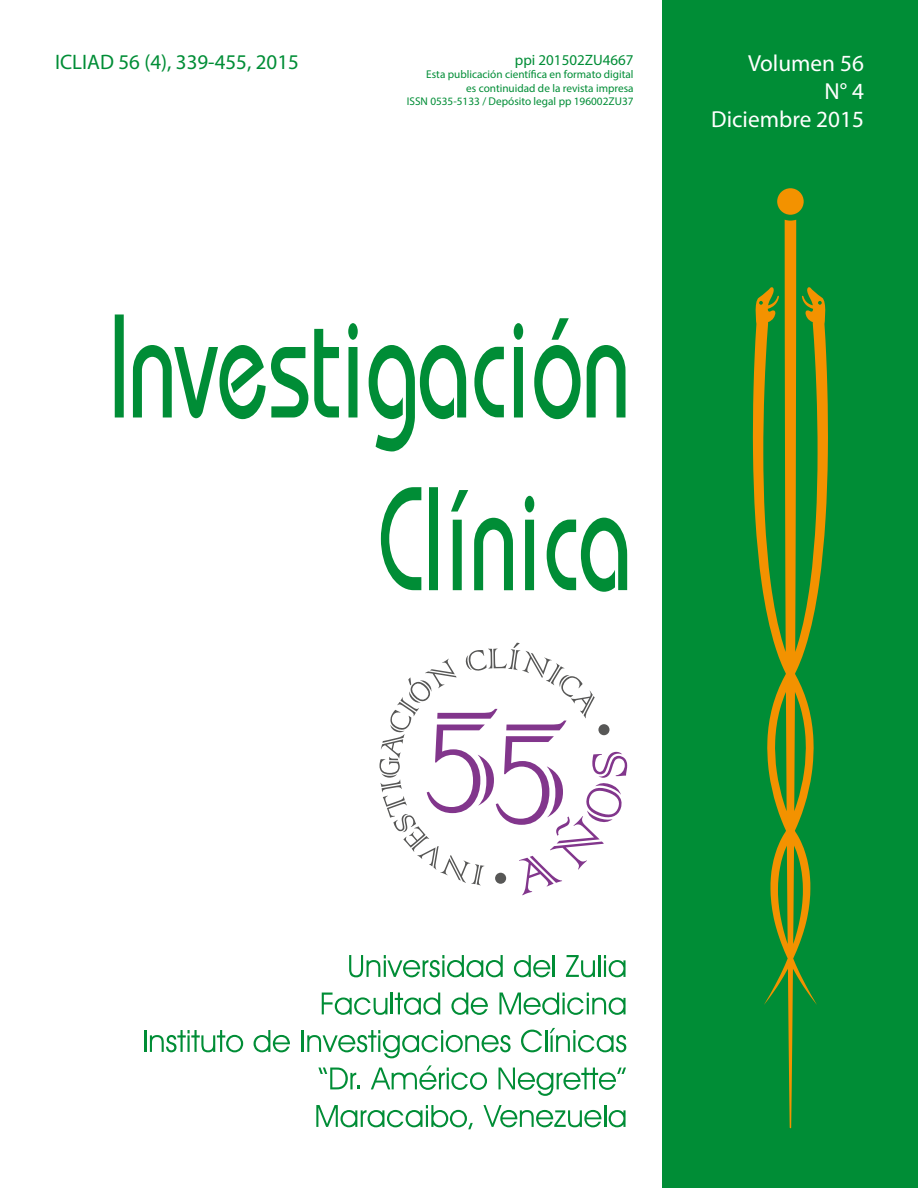
<style>
.page{position:relative;width:918px;height:1188px;background:#fff}
.page>*{position:absolute;margin:0;border:0;box-sizing:border-box;transform-origin:0 0}
.t1{font:23.25px/27.9px "Myriad Pro";color:#fff;text-align:right}
.t2{font:21px "Myriad Pro";color:#008d36}
.t3{font:15px "Myriad Pro";color:#008d36}
.t4{font:11.25px/13.5px "Myriad Pro";color:#008d36;text-align:right}
</style>
<div class="page">
<div style="left:663px;top:0;width:255px;height:1188px;background:#008d36"></div>
<svg style="left:115px;top:314px;width:512px;height:278px"></svg>
<svg style="left:753px;top:220px;width:75px;height:908px"></svg>
<div style="left:777px;top:188px;width:27px;height:27px;background:#f39200;border-radius:50%"></div>
<svg style="left:349px;top:955px;width:154px;height:22px"></svg>
<svg style="left:514px;top:955px;width:36px;height:22px"></svg>
<hr style="left:553px;top:955px;width:2px;height:22px;background:#008d36">
<svg style="left:566px;top:955px;width:29px;height:22px"></svg>
<hr style="left:598px;top:955px;width:2px;height:22px;background:#008d36">
<svg style="left:604px;top:955px;width:22px;height:22px"></svg>
<svg style="left:322px;top:993px;width:65px;height:22px"></svg>
<hr style="left:391px;top:993px;width:2px;height:21px;background:#008d36">
<svg style="left:395px;top:993px;width:45px;height:22px"></svg>
<svg style="left:451px;top:993px;width:37px;height:22px"></svg>
<svg style="left:499px;top:993px;width:127px;height:22px"></svg>
<hr style="left:144px;top:1030px;width:2px;height:22px;background:#008d36">
<svg style="left:150px;top:1030px;width:93px;height:22px"></svg>
<svg style="left:254px;top:1030px;width:36px;height:22px"></svg>
<hr style="left:301px;top:1030px;width:3px;height:22px;background:#008d36">
<svg style="left:307px;top:1030px;width:204px;height:28px"></svg>
<svg style="left:521px;top:1030px;width:21px;height:22px"></svg>
<hr style="left:545px;top:1030px;width:2px;height:22px;background:#008d36">
<svg style="left:550px;top:1028px;width:76px;height:24px"></svg>
<svg style="left:318px;top:1068px;width:42px;height:21px"></svg>
<svg style="left:371px;top:1065px;width:116px;height:25px"></svg>
<svg style="left:499px;top:1068px;width:127px;height:28px"></svg>
<svg style="left:316px;top:1105px;width:157px;height:24px"></svg>
<svg style="left:483px;top:1105px;width:118px;height:22px"></svg>
<hr style="left:604px;top:1105px;width:2px;height:22px;background:#008d36">
<svg style="left:609px;top:1110px;width:17px;height:17px"></svg>
<svg style="left:379px;top:643px;width:216px;height:216px"></svg>
<svg style="left:427px;top:709px;width:200px;height:186px"></svg>
<div style="left:598px;top:724px;width:11px;height:11px;background:#575756;border-radius:50%"></div>
<div style="left:495px;top:873px;width:11px;height:11px;background:#575756;border-radius:50%"></div>
<h2 class="t2" style="left:55px;top:49px;width:245px">ICLIAD 56 (4), 339-455, 2015</h2>
<h3 class="t3" style="left:515px;top:51px;width:120px">ppi 201502ZU4667</h3>
<h1 class="t1" style="left:711px;top:49px;width:154px">Volumen 56<br>N° 4<br>Diciembre 2015</h1>
<p class="t4" style="left:407px;top:68px;width:228px">Esta publicación científica en formato digital<br>es continuidad de la revista impresa<br>ISSN 0535-5133 / Depósito legal pp 196002ZU37</p>
</div>
